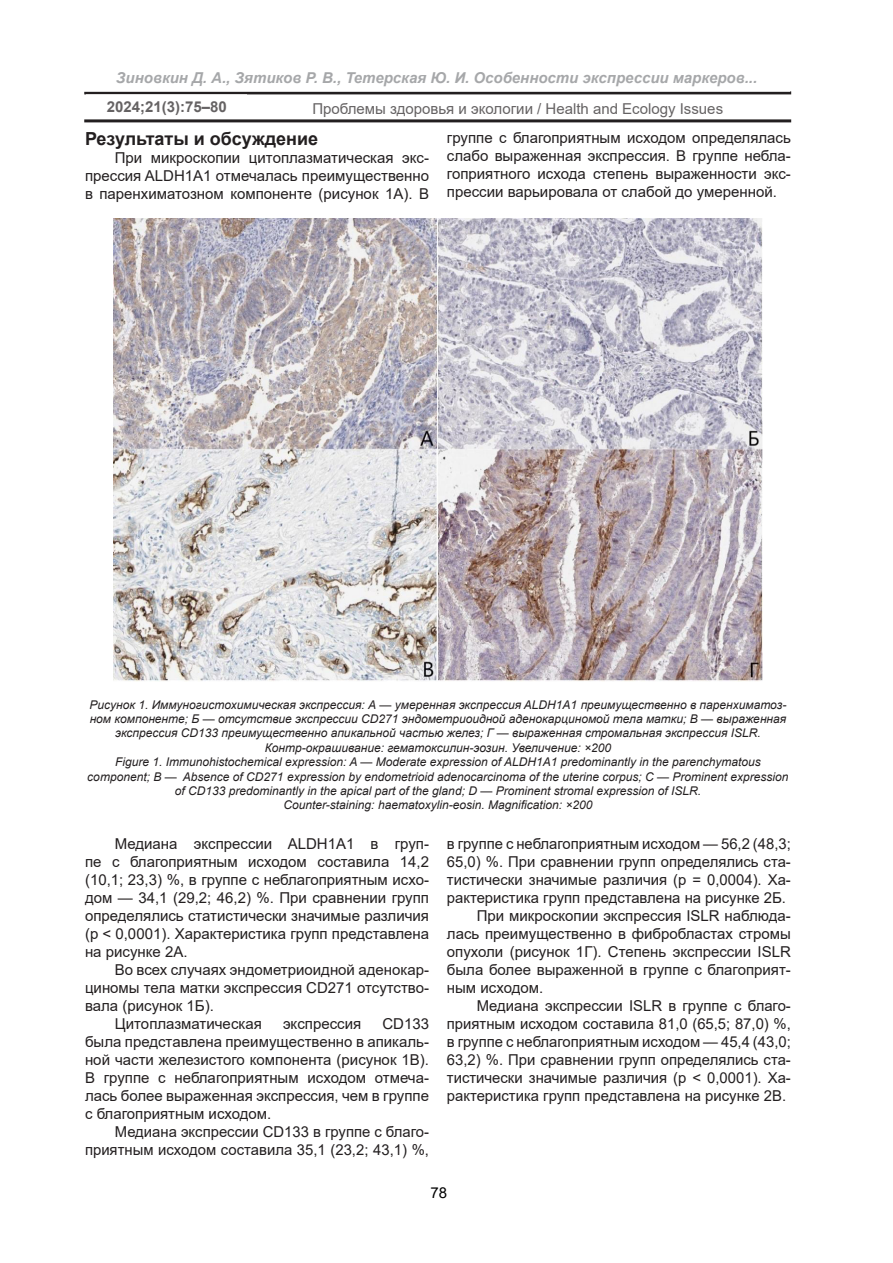
<style>
.page{position:relative;width:893px;height:1263px;background:#fff}
.page>*{position:absolute;margin:0;border:0;box-sizing:border-box;transform-origin:0 0}
.ВЦМЗ{font:700 18px "Arial";color:#231f20}
.Текст{font:15px/18px "Arial";color:#231f20;text-align:justify}
.t1{font:italic 700 15px "Arial";color:#808285}
.t2{font:700 15px "Arial";color:#231f20}
.t3{font:15px "Arial";color:#000}
.Рисунок{font:italic 12px/14.4px "Arial";color:#231f20;text-align:center}
</style>
<div class="page">
<hr style="left:84px;top:119px;width:707px;height:3px;background:#231f20">
<hr style="left:84px;top:91px;width:707px;height:3px;background:#231f20">
<div style="left:84px;top:64px;width:706px;height:28px;background:#fff"></div>
<img style="left:114px;top:218px;width:648px;height:463px">
<p class="t1" style="left:116px;top:67px;width:643px">Зиновкин Д. А., Зятиков Р. В., Тетерская Ю. И. Особенности экспрессии маркеров...</p>
<p class="t2" style="left:107px;top:96px;width:122px">2024;21(3):75–80</p>
<p class="ВЦМЗ" style="left:85px;top:126px;width:235px">Результаты и обсуждение</p>
<p class="Текст" style="left:85px;top:149px;width:345px;text-indent:30px">При микроскопии цитоплазматическая экс&shy;прессия ALDH1A1 отмечалась преимущественно в паренхиматозном компоненте (рисунок 1А). В</p>
<p class="Текст" style="left:312px;top:99px;width:412px">Проблемы здоровья и экологии / Health and Ecology Issues</p>
<p class="Текст" style="left:447px;top:128px;width:345px">группе с благоприятным исходом определялась слабо выраженная экспрессия. В группе небла&shy;гоприятного исхода степень выраженности экс&shy;прессии варьировала от слабой до умеренной.</p>
<p class="Рисунок" style="left:87px;top:697px;width:703px">Рисунок 1. Иммуногистохимическая экспрессия: А — умеренная экспрессия ALDH1A1 преимущественно в паренхиматоз&shy;ном компоненте; Б — отсутствие экспрессии CD271 эндометриоидной аденокарциномой тела матки; В — выраженная экспрессия CD133 преимущественно апикальной частью желез; Г — выраженная стромальная экспрессия ISLR.<br>Контр-окрашивание: гематоксилин-эозин. Увеличение: ×200<br>Figure 1. Immunohistochemical expression: A — Moderate expression of ALDH1A1 predominantly in the parenchymatous component; B — Absence of CD271 expression by endometrioid adenocarcinoma of the uterine corpus; С — Prominent expression of CD133 predominantly in the apical part of the gland; D — Prominent stromal expression of ISLR.<br>Counter-staining: haematoxylin-eosin. Magnification: ×200</p>
<p class="Текст" style="left:85px;top:834px;width:345px;text-indent:30px">Медиана экспрессии ALDH1A1 в груп&shy;пе с благоприятным исходом составила 14,2 (10,1; 23,3) %, в группе с неблагоприятным исхо&shy;дом — 34,1 (29,2; 46,2) %. При сравнении групп определялись статистически значимые различия (р &lt; 0,0001). Характеристика групп представлена на рисунке 2А.</p>
<p class="Текст" style="left:85px;top:960px;width:345px;text-indent:30px">Во всех случаях эндометриоидной аденокар&shy;циномы тела матки экспрессия CD271 отсутство&shy;вала (рисунок 1Б).</p>
<p class="Текст" style="left:115px;top:1014px;width:149px">Цитоплазматическая</p>
<p class="Текст" style="left:283px;top:1014px;width:80px">экспрессия</p>
<p class="Текст" style="left:447px;top:834px;width:345px">в группе с неблагоприятным исходом — 56,2 (48,3; 65,0) %. При сравнении групп определялись ста&shy;тистически значимые различия (р = 0,0004). Ха&shy;рактеристика групп представлена на рисунке 2Б.</p>
<p class="Текст" style="left:447px;top:906px;width:345px;text-indent:30px">При микроскопии экспрессия ISLR наблюда&shy;лась преимущественно в фибробластах стромы опухоли (рисунок 1Г). Степень экспрессии ISLR была более выраженной в группе с благоприят&shy;ным исходом.</p>
<p class="Текст" style="left:447px;top:996px;width:345px;text-indent:30px">Медиана экспрессии ISLR в группе с благо&shy;приятным исходом составила 81,0 (65,5; 87,0) %, в группе с неблагоприятным исходом — 45,4 (43,0; 63,2) %. При сравнении групп определялись ста&shy;тистически значимые различия (р &lt; 0,0001). Ха&shy;рактеристика групп представлена на рисунке 2В.</p>
<p class="Текст" style="left:85px;top:1014px;width:345px;text-indent:297px">CD133 была представлена преимущественно в апикаль&shy;ной части железистого компонента (рисунок 1В).<br>В группе с неблагоприятным исходом отмеча&shy;лась более выраженная экспрессия, чем в группе с благоприятным исходом.</p>
<p class="Текст" style="left:85px;top:1122px;width:345px;text-align:right">Медиана экспрессии СD133 в группе с благо&shy;приятным исходом составила 35,1 (23,2; 43,1) %,</p>
<p class="t3" style="left:430px;top:1183px;width:18px">78</p>
</div>
